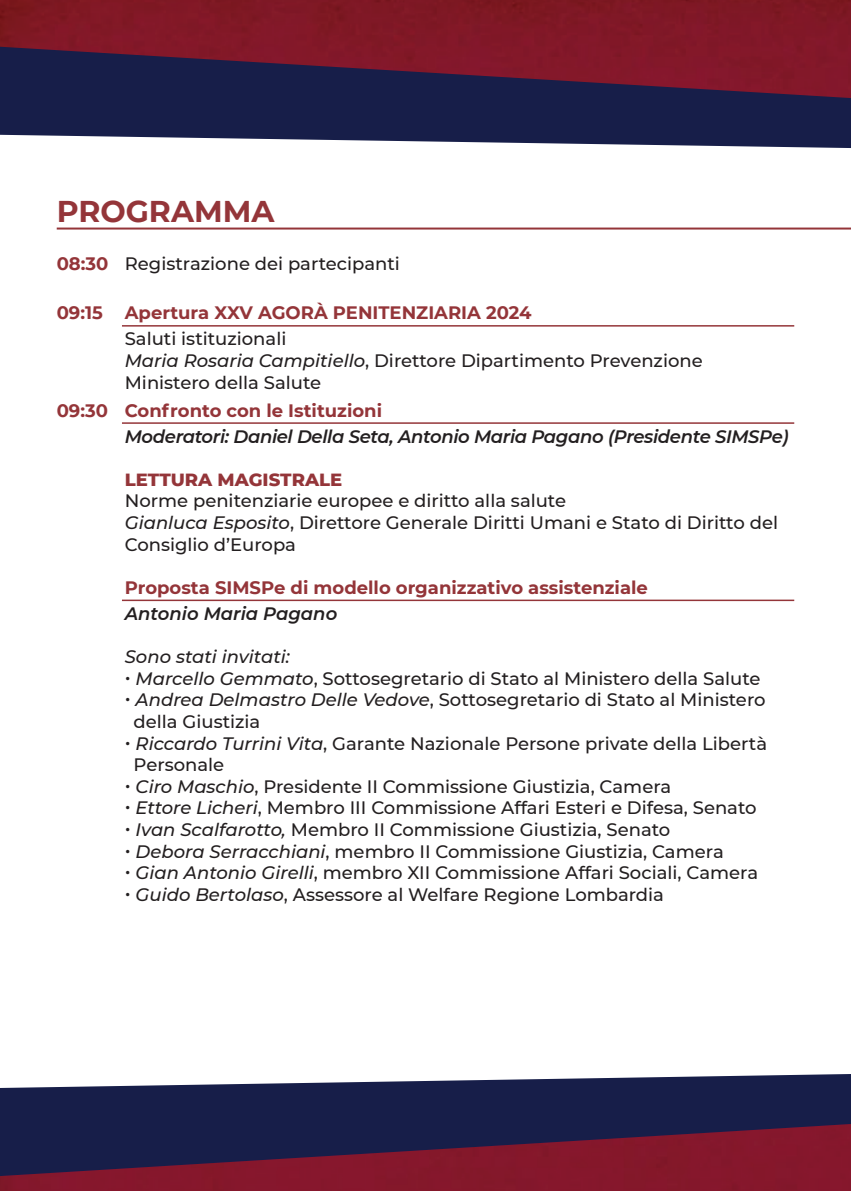
<style>
.page{position:relative;width:851px;height:1191px;background:#fff}
.page>*{position:absolute;margin:0;border:0;box-sizing:border-box;transform-origin:0 0}
.t1{font:700 30px "Montserrat";color:#943539}
.t2{font:500 18px/21.6px "Montserrat";color:#231f20}
.t3{font:700 18px "Montserrat";color:#943539}
.t4{font:italic 600 18px "Montserrat";letter-spacing:-.02em;color:#231f20}
.t5{font:italic 600 18px "Montserrat";color:#231f20}
.t6{font:italic 500 18px "Montserrat";color:#231f20}
.t7{font:800 18px "Montserrat";color:#943539}
.s1{font-weight:700;color:#943539}
.s2{font-style:italic}
</style>
<div class="page">
<div style="left:0;top:1176px;width:850px;height:15px;background:#86172c"></div>
<div style="left:55px;top:0;width:795px;height:47px;background:#801826"></div>
<div style="left:0;top:0;width:55px;height:47px;background:#7d1821"></div>
<svg style="left:0;top:1074px;width:850px;height:102px;background:#432b4e"></svg>
<svg style="left:0;top:47px;width:850px;height:101px;background:#412b4d"></svg>
<hr style="left:57px;top:227px;width:793px;height:2px;background:#943539">
<hr style="left:122px;top:325px;width:672px;height:1px;background:#943539">
<hr style="left:122px;top:422px;width:672px;height:2px;background:#943539">
<hr style="left:122px;top:599px;width:672px;height:2px;background:#943539">
<h1 class="t1" style="left:57px;top:190px;width:219px">PROGRAMMA</h1>
<p class="t2" style="left:57px;top:252px;width:344px"><span class="s1">08:30</span> Registrazione dei partecipanti</p>
<p class="t3" style="left:57px;top:300px;width:476px">09:15 Apertura XXV AGORÀ PENITENZIARIA 2024</p>
<p class="t2" style="left:125px;top:327px;width:579px">Saluti istituzionali<br><span class="s2">Maria Rosaria Campitiello</span>, Direttore Dipartimento Prevenzione<br>Ministero della Salute</p>
<p class="t3" style="left:57px;top:397px;width:327px">09:30 Confronto con le Istituzioni</p>
<p class="t4" style="left:125px;top:423px;width:665px">Moderatori: Daniel Della Seta, Antonio Maria Pagano (Presidente SIMSPe)</p>
<p class="t7" style="left:125px;top:466px;width:219px">LETTURA MAGISTRALE</p>
<p class="t2" style="left:125px;top:489px;width:654px">Norme penitenziarie europee e diritto alla salute<br><span class="s2">Gianluca Esposito</span>, Direttore Generale Diritti Umani e Stato di Diritto del<br>Consiglio d’Europa</p>
<p class="t3" style="left:125px;top:574px;width:524px">Proposta SIMSPe di modello organizzativo assistenziale</p>
<p class="t5" style="left:125px;top:601px;width:214px">Antonio Maria Pagano</p>
<p class="t6" style="left:125px;top:644px;width:167px">Sono stati invitati:</p>
<p class="t2" style="left:125px;top:667px;width:637px">• <span class="s2">Marcello Gemmato</span>, Sottosegretario di Stato al Ministero della Salute</p>
<p class="t2" style="left:134px;top:688px;width:633px;text-indent:-9px">• <span class="s2">Andrea Delmastro Delle Vedove</span>, Sottosegretario di Stato al Ministero della Giustizia</p>
<p class="t2" style="left:134px;top:731px;width:635px;text-indent:-9px">• <span class="s2">Riccardo Turrini Vita</span>, Garante Nazionale Persone private della Libertà<br>Personale</p>
<p class="t2" style="left:125px;top:775px;width:548px">• <span class="s2">Ciro Maschio</span>, Presidente II Commissione Giustizia, Camera</p>
<p class="t2" style="left:125px;top:796px;width:633px">• <span class="s2">Ettore Licheri</span>, Membro III Commissione Affari Esteri e Difesa, Senato</p>
<p class="t2" style="left:125px;top:818px;width:547px">• <span class="s2">Ivan Scalfarotto,</span> Membro II Commissione Giustizia, Senato</p>
<p class="t2" style="left:125px;top:839px;width:600px">• <span class="s2">Debora Serracchiani</span>, membro II Commissione Giustizia, Camera</p>
<p class="t2" style="left:125px;top:861px;width:635px">• <span class="s2">Gian Antonio Girelli</span>, membro XII Commissione Affari Sociali, Camera</p>
<p class="t2" style="left:125px;top:883px;width:540px">• <span class="s2">Guido Bertolaso</span>, Assessore al Welfare Regione Lombardia</p>
</div>
